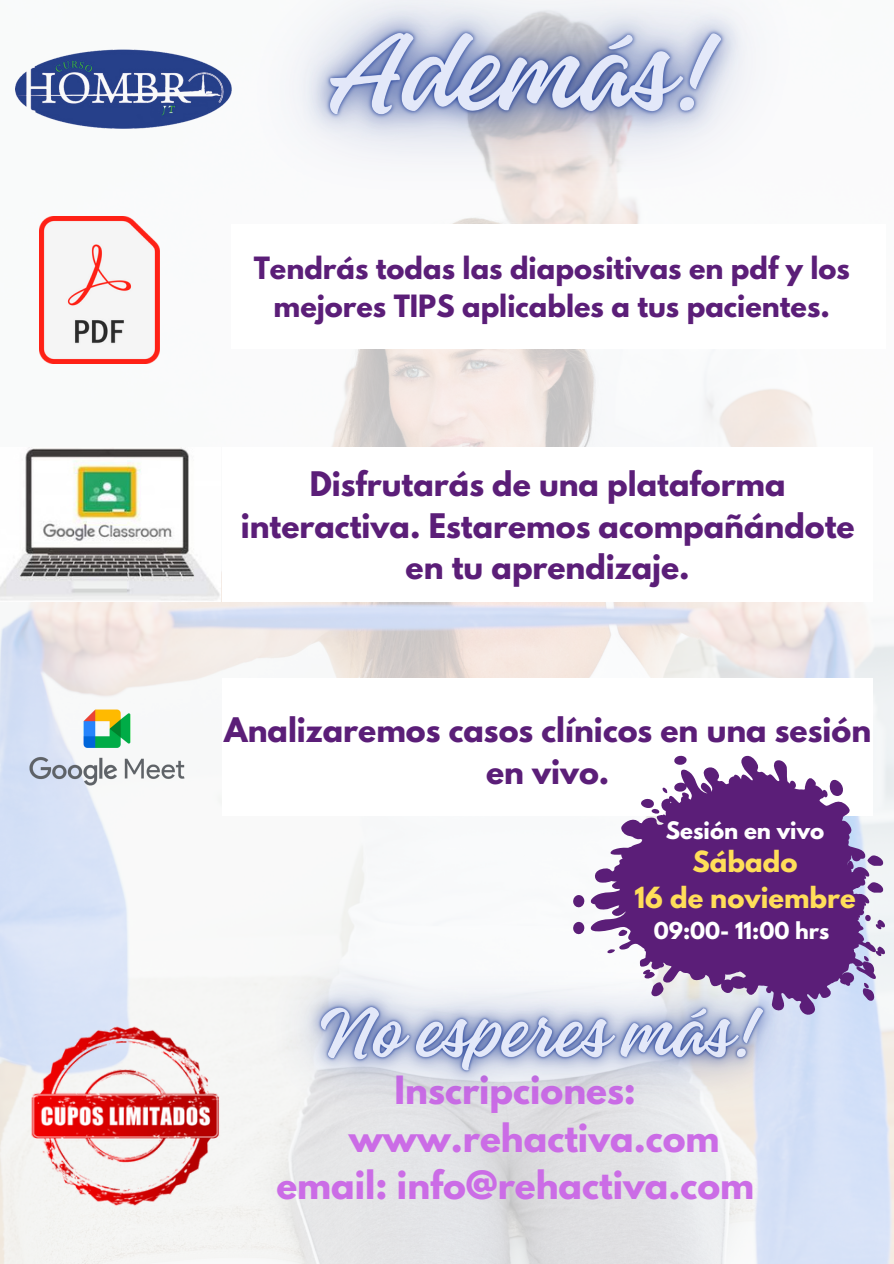
<style>
.page{position:relative;width:894px;height:1264px;background:#fff}
.page>*{position:absolute;margin:0;border:0;box-sizing:border-box;transform-origin:0 0}
.t1{font:700 34.5px "League Spartan";color:#cb6ce6}
.t2{font:700 30px/41.7px "League Spartan";color:#5b1e78;text-align:center}
.t3{font:700 27.15px/38px "League Spartan";color:#5b1e78;text-align:center}
.t4{font:700 25.8px "League Spartan";color:#ffde59}
.t5{font:700 21.3px "League Spartan";color:#fff}
.t6{font:700 20.7px "League Spartan";color:#fff}
.s1{color:#5b1e78}
</style>
<div class="page">
<img style="left:0;top:49px;width:893px;height:1214px">
<img style="left:15px;top:50px;width:159px;height:79px">
<div style="left:231px;top:224px;width:654px;height:124px;background:#fff"></div>
<img style="left:39px;top:216px;width:120px;height:148px">
<img style="left:11px;top:651px;width:192px;height:192px">
<img style="left:28px;top:1017px;width:192px;height:193px">
<div style="left:222px;top:447px;width:650px;height:155px;background:#fff"></div>
<img style="left:0;top:447px;width:220px;height:154px">
<img style="left:174px;top:0;width:698px;height:305px">
<img style="left:221px;top:878px;width:640px;height:304px">
<div style="left:222px;top:678px;width:650px;height:138px;background:#fff"></div>
<svg style="left:876px;top:914px;width:8px;height:15px"></svg>
<svg style="left:588px;top:752px;width:288px;height:265px;fill:#5b1e78"></svg>
<svg style="left:673px;top:755px;width:14px;height:10px"></svg>
<svg style="left:827px;top:777px;width:17px;height:19px"></svg>
<svg style="left:866px;top:855px;width:17px;height:11px"></svg>
<svg style="left:637px;top:786px;width:30px;height:28px"></svg>
<svg style="left:572px;top:894px;width:12px;height:13px"></svg>
<svg style="left:875px;top:945px;width:9px;height:11px"></svg>
<svg style="left:862px;top:981px;width:12px;height:19px"></svg>
<svg style="left:866px;top:881px;width:17px;height:12px"></svg>
<svg style="left:615px;top:929px;width:13px;height:8px"></svg>
<svg style="left:605px;top:949px;width:11px;height:4px"></svg>
<svg style="left:572px;top:921px;width:12px;height:13px"></svg>
<svg style="left:642px;top:969px;width:21px;height:27px"></svg>
<h4 class="t3" style="left:254px;top:252px;width:597px">Tendrás todas las diapositivas en pdf y los mejores TIPS aplicables a tus pacientes.</h4>
<p class="t2" style="left:240px;top:467px;width:615px">Disfrutarás de una plataforma interactiva. Estaremos acompañándote en tu aprendizaje.</p>
<p class="t2" style="left:224px;top:713px;width:648px">Analizaremos casos clínicos en una sesión en vivo.</p>
<p class="t5" style="left:665px;top:819px;width:160px">Sesión en vivo</p>
<p class="t4" style="left:692px;top:848px;width:106px">Sábado</p>
<p class="t4" style="left:634px;top:884px;width:223px">16 de noviembre</p>
<p class="t6" style="left:653px;top:920px;width:184px">09:00- 11:00 hrs<span class="s1">.</span></p>
<p class="t1" style="left:394px;top:1073px;width:243px">Inscripciones:</p>
<p class="t1" style="left:349px;top:1120px;width:372px">www.rehactiva.com</p>
<p class="t1" style="left:276px;top:1167px;width:479px">email: info@rehactiva.com</p>
</div>
